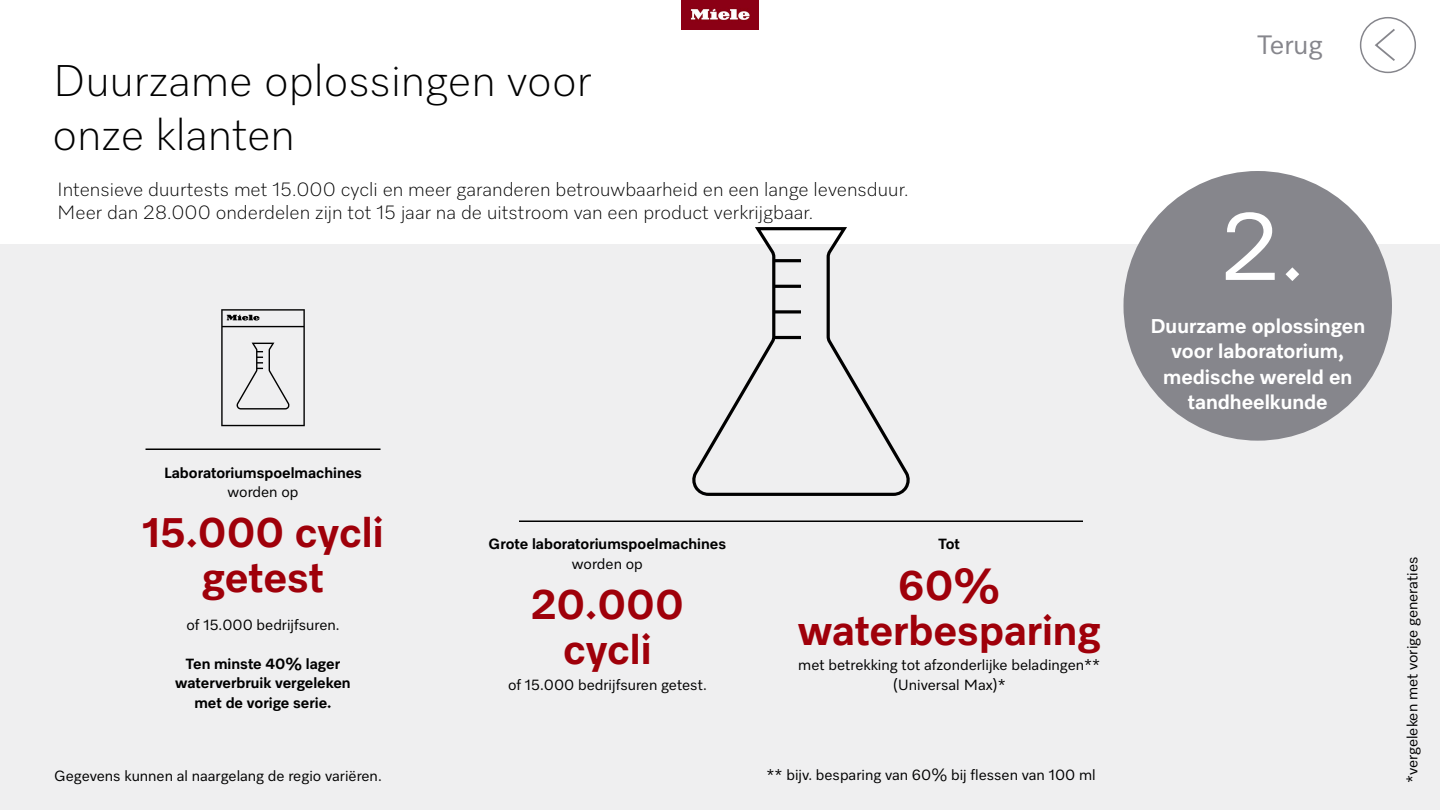
<style>
.page{position:relative;width:1440px;height:810px;background:#fff}
.page>*{position:absolute;margin:0;border:0;box-sizing:border-box;transform-origin:0 0}
.t1{font:97.5px "Miele Elements";color:#fff}
.t2{font:300 45px/54px "Miele Elements";color:#000}
.t3{font:700 42px/45px "Miele Elements";color:#9f000a;text-align:center}
.t4{font:27px "Miele Elements";color:#86868c}
.t5{font:700 20.25px/25.5px "Miele Elements";color:#fff;text-align:center}
.t6{font:300 19.5px/23.4px "Miele Elements";color:#000}
.t7{font:15px/19.5px "Miele Elements";color:#000;text-align:center}
.t8{font:700 15px/19.5px "Miele Elements";color:#000;text-align:center}
</style>
<div class="page">
<img style="left:681px;top:0;width:78px;height:30px">
<svg style="left:1375px;top:29px;width:20px;height:32px"></svg>
<div style="left:1360px;top:17px;width:56px;height:56px;border:2px solid #86868c;border-radius:50%"></div>
<div style="left:0;top:244px;width:1440px;height:566px;background:#efeff0"></div>
<div style="left:1124px;top:171px;width:268px;height:270px;background:#86868c;border-radius:50%"></div>
<hr style="left:146px;top:448px;width:235px;height:2px;background:#000">
<hr style="left:519px;top:520px;width:564px;height:2px;background:#000">
<svg style="left:221px;top:309px;width:84px;height:117px"></svg>
<svg style="left:692px;top:227px;width:218px;height:269px"></svg>
<h2 class="t2" style="left:52px;top:52px;width:540px">Duurzame oplossingen voor onze klanten</h2>
<h3 class="t6" style="left:57px;top:177px;width:853px">Intensieve duurtests met 15.000 cycli en meer garanderen betrouwbaarheid en een lange levensduur.<br>Meer dan 28.000 onderdelen zijn tot 15 jaar na de uitstroom van een product verkrijgbaar.</h3>
<p class="t8" style="left:164px;top:462px;width:200px">Laboratoriumspoelmachines</p>
<p class="t7" style="left:228px;top:482px;width:72px">worden op</p>
<h3 class="t3" style="left:142px;top:509px;width:243px">15.000 cycli getest</h3>
<p class="t7" style="left:186px;top:614px;width:155px">of 15.000 bedrijfsuren.</p>
<p class="t8" style="left:175px;top:653px;width:177px">Ten minste 40% lager waterverbruik vergeleken met de vorige serie.</p>
<p class="t8" style="left:489px;top:534px;width:239px">Grote laboratoriumspoelmachines</p>
<p class="t7" style="left:572px;top:554px;width:72px">worden op</p>
<h3 class="t3" style="left:531px;top:581px;width:155px">20.000 cycli</h3>
<p class="t7" style="left:508px;top:674px;width:200px">of 15.000 bedrijfsuren getest.</p>
<p class="t8" style="left:939px;top:534px;width:23px">Tot</p>
<h3 class="t3" style="left:798px;top:561px;width:304px">60% waterbesparing</h3>
<p class="t7" style="left:798px;top:655px;width:303px">met betrekking tot afzonderlijke beladingen** (Universal Max)*</p>
<p class="t7" style="left:54px;top:765px;width:329px">Gegevens kunnen al naargelang de regio variëren.</p>
<p class="t7" style="left:766px;top:765px;width:331px">** bijv. besparing van 60% bij flessen van 100 ml</p>
<h3 class="t4" style="left:1258px;top:28px;width:67px">Terug</h3>
<h1 class="t1" style="left:1220px;top:184px;width:86px">2.</h1>
<h3 class="t5" style="left:1150px;top:312px;width:216px">Duurzame oplossingen voor laboratorium, medische wereld en tandheelkunde</h3>
<p class="t7" style="left:1402px;top:783px;width:228px;rotate:-90deg">*vergeleken met vorige generaties</p>
</div>
